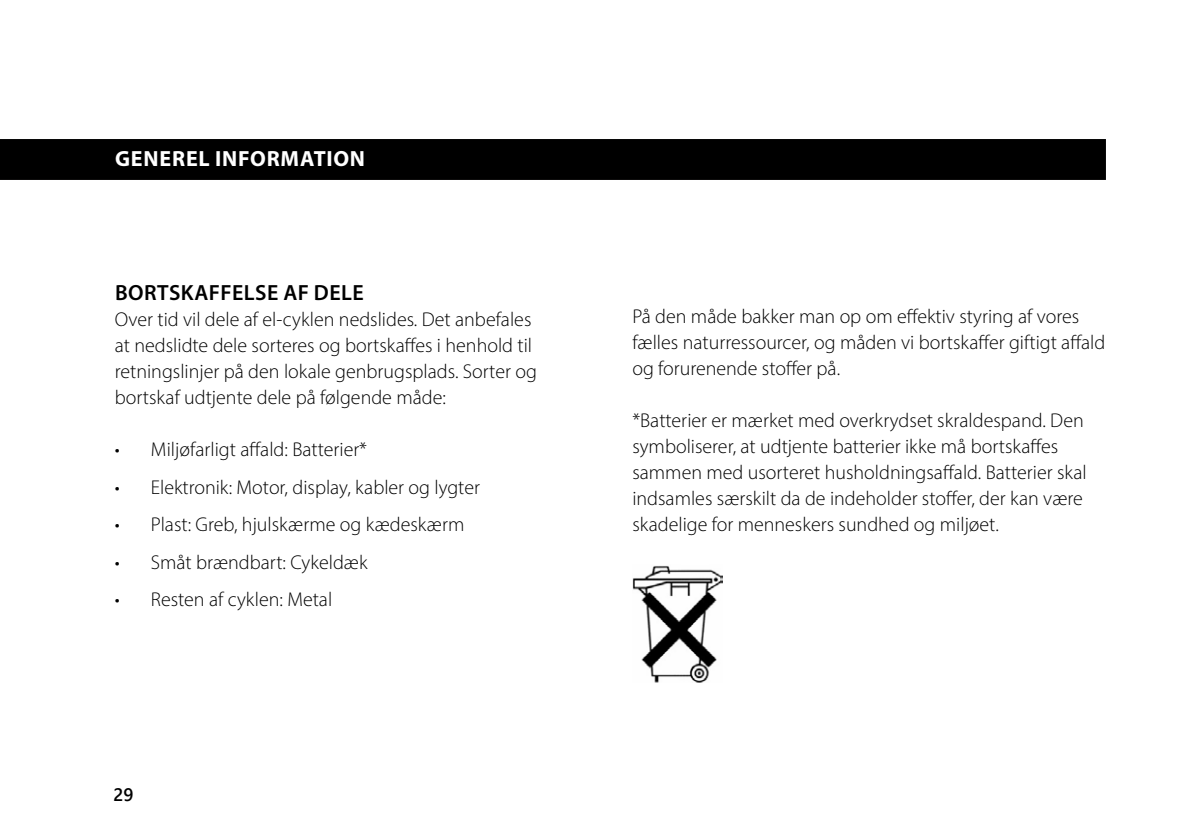
<style>
.page{position:relative;width:1191px;height:840px;background:#fff}
.page>*{position:absolute;margin:0;border:0;box-sizing:border-box;transform-origin:0 0}
.t1{font:600 26px "Myriad Pro";letter-spacing:.02em;color:#fff}
.t2{font:600 22px "Myriad Pro";letter-spacing:.02em;color:#000}
.t3{font:700 22px "Myriad Pro";letter-spacing:.035em;color:#fff}
.t4{font:300 20px/26px "Myriad Pro";color:#000}
.t5{font:18px "Webly Sleek UI Semibold";color:#000}
</style>
<div class="page">
<div style="left:1px;top:140px;width:1104px;height:39px;background:#000"></div>
<div style="left:0;top:139px;width:1106px;height:41px;border:2px solid #000"></div>
<img style="left:632px;top:566px;width:90px;height:115px">
<h1 class="t1" style="left:114px;top:142px;width:154px">FUNKTIONER</h1>
<p class="t3" style="left:115px;top:144px;width:252px">GENEREL INFORMATION</p>
<p class="t2" style="left:115px;top:279px;width:250px">BORTSKAFFELSE AF DELE</p>
<p class="t4" style="left:115px;top:306px;width:423px">Over tid vil dele af el-cyklen nedslides. Det anbefales at nedslidte dele sorteres og bortskaffes i henhold til retningslinjer på den lokale genbrugsplads. Sorter og bortskaf udtjente dele på følgende måde:</p>
<p class="t4" style="left:115px;top:436px;width:254px">• Miljøfarligt affald: Batterier*</p>
<p class="t4" style="left:115px;top:473px;width:366px">• Elektronik: Motor, display, kabler og lygter</p>
<p class="t4" style="left:115px;top:511px;width:351px">• Plast: Greb, hjulskærme og kædeskærm</p>
<p class="t4" style="left:115px;top:548px;width:254px">• Småt brændbart: Cykeldæk</p>
<p class="t4" style="left:115px;top:585px;width:219px">• Resten af cyklen: Metal</p>
<p class="t5" style="left:113px;top:780px;width:22px">29</p>
<p class="t4" style="left:632px;top:303px;width:474px">På den måde bakker man op om effektiv styring af vores fælles naturressourcer, og måden vi bortskaffer giftigt affald og forurenende stoffer på.</p>
<p class="t4" style="left:632px;top:407px;width:456px">*Batterier er mærket med overkrydset skraldespand. Den symboliserer, at udtjente batterier ikke må bortskaffes sammen med usorteret husholdningsaffald. Batterier skal indsamles særskilt da de indeholder stoffer, der kan være skadelige for menneskers sundhed og miljøet.</p>
</div>
